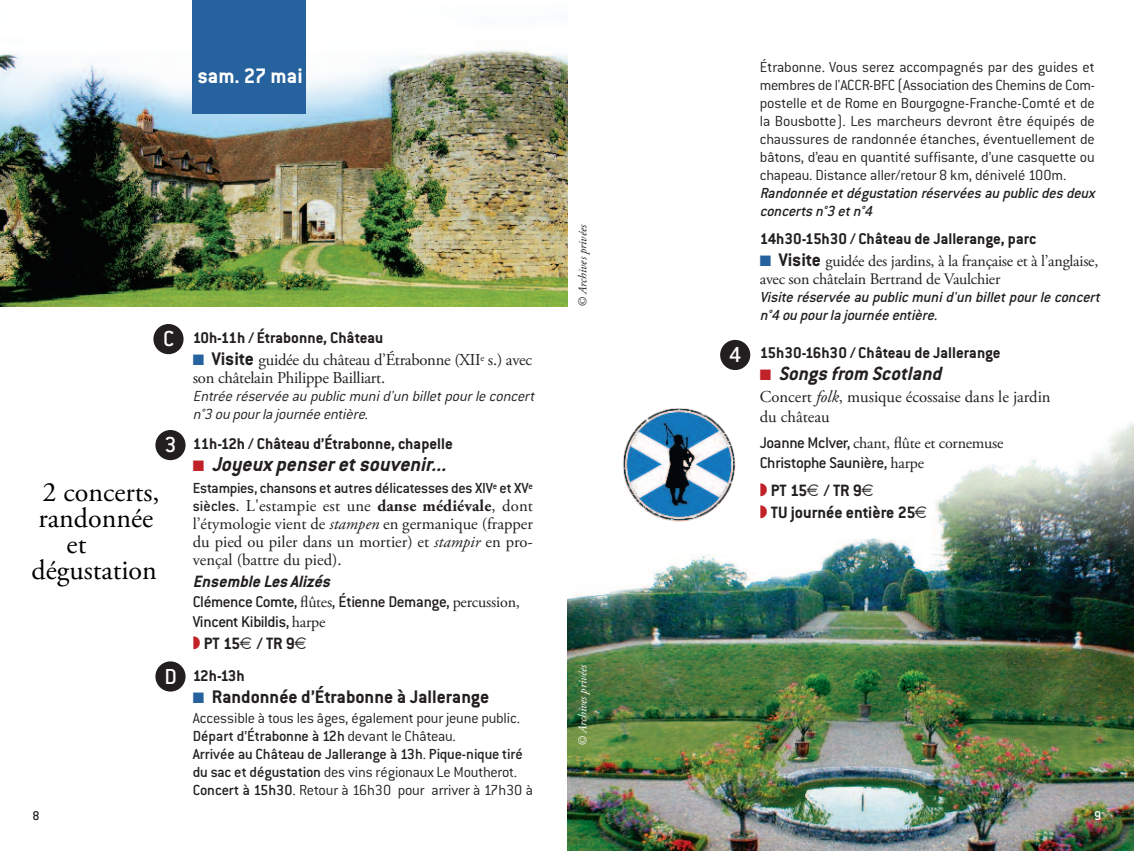
<style>
.page{position:relative;width:1134px;height:851px;background:#fff}
.page>*{position:absolute;margin:0;border:0;box-sizing:border-box;transform-origin:0 0}
.t1{font:28px "Adobe Garamond Pro";color:#000103}
.t2{font:500 23.8px "Conduit ITC";color:#fff}
.t3{font:700 23px "Conduit ITC";letter-spacing:-.015em;color:#fff}
.t4{font:italic 700 22px "Conduit ITC";color:#231f20}
.t5{font:italic 700 21px "Conduit ITC";color:#231f20}
.t6{font:700 20px "Conduit ITC";color:#231f20}
.t7{font:700 18px/22px "Conduit ITC";color:#231f20}
.t8{font:italic 700 18px "Conduit ITC";color:#231f20}
.t9{font:700 17px "Conduit ITC";color:#231f20}
.t10{font:500 17px/20px "Conduit ITC";letter-spacing:-.025em;color:#231f20}
.t11{font:16.6px/18px "Adobe Garamond Pro";color:#231f20}
.t12{font:300 16px/18px "Conduit ITC";letter-spacing:-.01em;color:#231f20}
.t13{font:italic 500 16px/18px "Conduit ITC";color:#231f20}
.t14{font:16px/18px "Adobe Garamond Pro";letter-spacing:-.015em;color:#231f20}
.t15{font:italic 300 16px/18px "Conduit ITC";color:#231f20}
.t16{font:500 16px "Conduit ITC";letter-spacing:-.015em;color:#231f20}
.t17{font:500 14px "Conduit ITC";color:#231f20}
.t18{font:500 14px "Conduit ITC";color:#fff}
.t19{font:italic 12px "Adobe Garamond Pro";color:#231f20}
.t20{font:italic 12px "Adobe Garamond Pro";color:#fff}
.s1{color:#26629d}
.s2{font-family:"Conduit ITC";font-weight:700;font-size:20px}
.s3{color:#c02228}
.s4{font-family:"Conduit ITC";font-weight:500;font-size:16px}
.s5{font-weight:700}
.s6{font-style:italic}
.s7{font-family:"Adobe Garamond Pro";font-weight:400;font-size:16px}
.s8{font-family:"Conduit ITC";font-weight:500;font-size:17px}
.s9{font-weight:500}
</style>
<div class="page">
<img style="left:0;top:0;width:567px;height:306px">
<img style="left:567px;top:408px;width:567px;height:442px">
<div style="left:153px;top:324px;width:31px;height:30px;background:#231f20;border-radius:50%"></div>
<div style="left:155px;top:430px;width:31px;height:30px;background:#231f20;border-radius:50%"></div>
<div style="left:720px;top:340px;width:30px;height:30px;background:#231f20;border-radius:50%"></div>
<div style="left:155px;top:661px;width:31px;height:30px;background:#231f20;border-radius:50%"></div>
<img style="left:623px;top:408px;width:112px;height:113px;border-radius:50%">
<div style="left:193px;top:0;width:113px;height:113px;background:#26629d"></div>
<svg style="left:760px;top:483px;width:7px;height:13px"></svg>
<svg style="left:807px;top:484px;width:11px;height:12px"></svg>
<svg style="left:861px;top:484px;width:12px;height:12px"></svg>
<svg style="left:760px;top:505px;width:7px;height:13px"></svg>
<svg style="left:915px;top:506px;width:11px;height:12px"></svg>
<h3 class="t3" style="left:197px;top:68px;width:107px">sam. 27 mai</h3>
<p class="t12" style="left:760px;top:60px;width:337px;text-align:justify">Étrabonne. Vous serez accompagnés par des guides et membres de l'ACCR-BFC (Association des Chemins de Com&shy;postelle et de Rome en Bourgogne-Franche-Comté et de la Bousbotte). Les marcheurs devront être équipés de chaussures de randonnée étanches, éventuellement de bâtons, d’eau en quantité suffisante, d’une casquette ou chapeau. Distance aller/retour 8 km, dénivelé 100m.</p>
<p class="t13" style="left:760px;top:186px;width:339px">Randonnée et dégustation réservées au public des deux concerts n°3 et n°4</p>
<h2 class="t2" style="left:163px;top:331px;width:13px">C</h2>
<h2 class="t2" style="left:165px;top:437px;width:14px">3</h2>
<h1 class="t1" style="left:43px;top:481px;width:118px">2 concerts,</h1>
<h1 class="t1" style="left:39px;top:507px;width:116px">randonnée</h1>
<h1 class="t1" style="left:67px;top:533px;width:21px">et</h1>
<h1 class="t1" style="left:32px;top:559px;width:127px">dégustation</h1>
<p class="t9" style="left:193px;top:332px;width:192px">10h-11h /Étrabonne, Château</p>
<p class="t11" style="left:193px;top:352px;width:341px"><span class="s1">■</span> <span class="s2">Visite</span> guidée du château d’Étrabonne (XII<sup>e</sup> s.) avec son châtelain Philippe Bailliart.</p>
<p class="t15" style="left:193px;top:389px;width:346px">Entrée réservée au public muni d'un billet pour le concert n°3 ou pour la journée entière.</p>
<p class="t9" style="left:193px;top:438px;width:262px">11h-12h / Château d’Étrabonne, chapelle</p>
<h3 class="t4" style="left:193px;top:457px;width:259px"><span class="s3">■</span> Joyeux penser et souvenir...</h3>
<p class="t16" style="left:193px;top:483px;width:342px">Estampies, chansons et autres délicatesses des XIV<sup>e</sup> et XV<sup>e</sup></p>
<p class="t11" style="left:193px;top:498px;width:342px;text-align:justify"><span class="s4">siècles.</span> L'estampie est une <span class="s5">danse médiévale</span>, dont l’étymologie vient de <span class="s6">stampen</span> en germanique (frapper du pied ou piler dans un mortier) et <span class="s6">stampir</span> en pro&shy;vençal (battre du pied).</p>
<p class="t8" style="left:193px;top:576px;width:142px">Ensemble Les Alizés</p>
<p class="t10" style="left:193px;top:593px;width:329px">Clémence Comte, <span class="s7">flûtes</span>, Étienne Demange, <span class="s7">percussion,<br></span>Vincent Kibildis, <span class="s7">harpe</span></p>
<p class="t7" style="left:204px;top:634px;width:93px">PT15 /TR9</p>
<p class="t19" style="left:578px;top:306px;width:83px;rotate:-90deg">© Archives privées</p>
<h2 class="t2" style="left:729px;top:347px;width:14px">4</h2>
<p class="t9" style="left:760px;top:233px;width:278px">14h30-15h30 /Château de Jallerange, parc</p>
<p class="t14" style="left:760px;top:253px;width:340px"><span class="s1">■</span> <span class="s2">Visite</span> guidée des jardins, à la française et à l’anglaise, avec son châtelain Bertrand de Vaulchier</p>
<p class="t13" style="left:760px;top:290px;width:345px">Visite réservée au public muni d'un billet pour le concert n°4 ou pour la journée entière.</p>
<p class="t9" style="left:760px;top:347px;width:242px">15h30-16h30 /Château de Jallerange</p>
<h3 class="t5" style="left:760px;top:367px;width:187px"><span class="s3">■</span> Songs from Scotland</h3>
<p class="t11" style="left:760px;top:388px;width:292px;line-height:20px">concert <span class="s6">folk</span>, musique écossaise dans le jardin du château</p>
<p class="t14" style="left:760px;top:435px;width:245px"><span class="s8">Joanne McIver,</span> chant, flûte et cornemuse</p>
<p class="t10" style="left:760px;top:455px;width:166px">Christophe Saunière, <span class="s7">harpe</span></p>
<p class="t7" style="left:771px;top:481px;width:146px">PT15 /TR9<br>TU journée entière 25</p>
<h2 class="t2" style="left:164px;top:668px;width:14px">D</h2>
<p class="t9" style="left:193px;top:670px;width:53px">12h-13h</p>
<p class="t6" style="left:193px;top:690px;width:298px"><span class="s1">■</span> Randonnée d’Étrabonne à Jallerange</p>
<p class="t12" style="left:193px;top:710px;width:342px">Accessible à tous les âges, également pour jeune public.<br><span class="s9">Départ d’Étrabonne à 12h</span> devant le Château.<br><span class="s9">Arrivée au Château de Jallerange à 13h</span>. <span class="s9">Pique-nique tiré du sac et dégustation</span> des vins régionaux Le Moutherot.<br><span class="s9">Concert à 15h30</span>. Retour à 16h30 pour arriver à 17h30 à</p>
<p class="t20" style="left:578px;top:746px;width:83px;rotate:-90deg">© Archives privées</p>
<p class="t17" style="left:33px;top:811px;width:9px">8</p>
<p class="t18" style="left:1094px;top:811px;width:9px">9</p>
</div>
